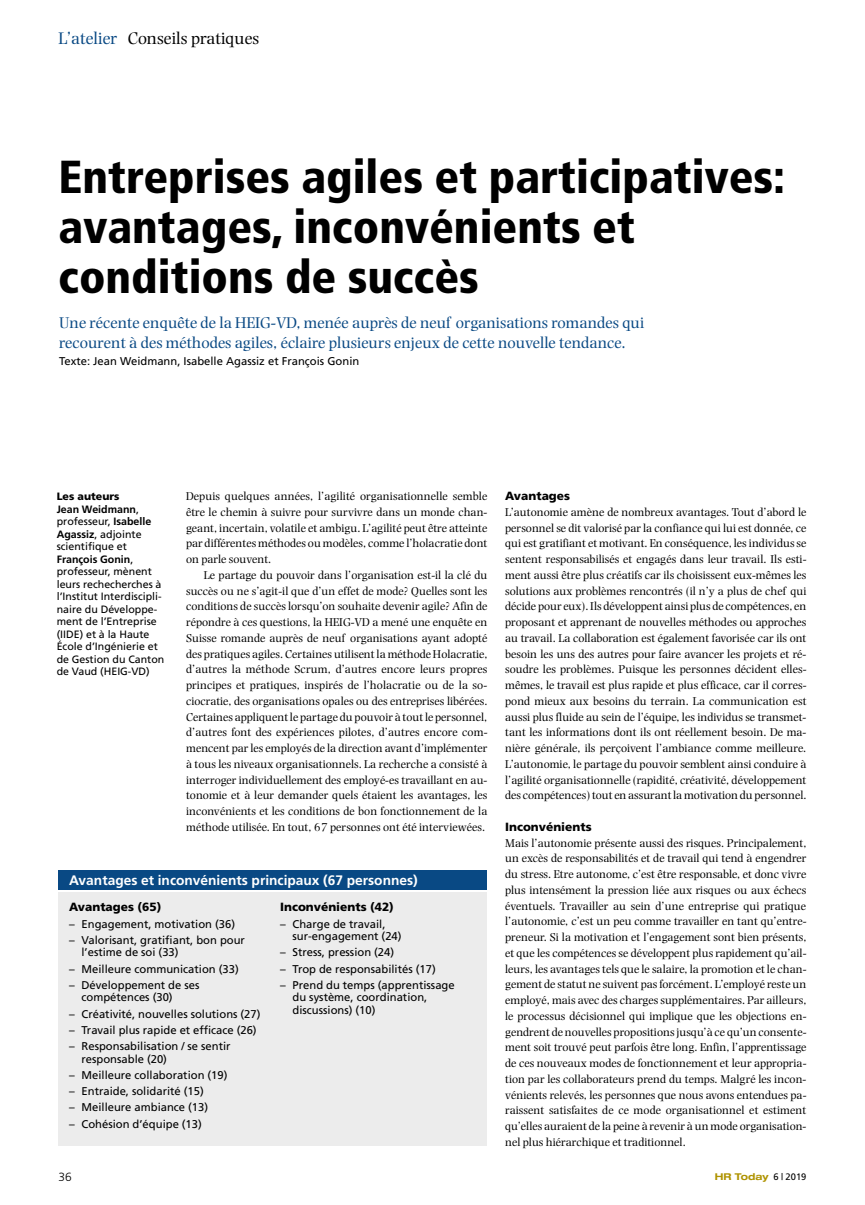
<style>
.page{position:relative;width:865px;height:1205px;background:#fff}
.page>*{position:absolute;margin:0;border:0;box-sizing:border-box;transform-origin:0 0}
.t1{font:900 condensed 46.25px/50px "Frutiger";color:#000}
.t2{font:17.5px "Photina";color:#000}
.t3{font:16.25px/20px "Photina";color:#094984}
.t4{font:700 13.75px "Frutiger";color:#fff}
.t5{font:11.88px/15.8px "Photina";color:#000;text-align:justify}
.t6{font:900 11.88px "Frutiger";color:#000}
.t7{font:300 11.88px "Frutiger";color:#000}
.t8{font:11.25px/12.5px "Frutiger";color:#000}
.t9{font:10.62px/12.5px "Frutiger";color:#000}
.t10{font:700 expanded 9.38px "Helvetica Neue LT";color:#af9300}
.s1{color:#094984}
.s2{font-weight:900}
.s3{font-weight:700}
.s4{font-family:"Frutiger";font-weight:400;font-stretch:normal;color:#000}
</style>
<div class="page">
<div style="left:58px;top:892px;width:429px;height:253px;background:#ececec"></div>
<div style="left:58px;top:870px;width:429px;height:20px;background:#094984"></div>
<h2 class="t2" style="left:58px;top:28px;width:202px"><span class="s1">L’atelier</span> Conseils pratiques</h2>
<h1 class="t1" style="left:58px;top:151px;width:728px">Entreprises agiles et participatives: avantages, inconvénients et conditions de succès</h1>
<h3 class="t3" style="left:59px;top:312px;width:587px">Une récente enquête de la HEIG-VD, menée auprès de neuf organisations romandes qui recourent à des méthodes agiles, éclaire plusieurs enjeux de cette nouvelle tendance.</h3>
<p class="t8" style="left:59px;top:355px;width:302px">Texte: Jean Weidmann, Isabelle Agassiz et François Gonin</p>
<p class="t9" style="left:57px;top:490px;width:109px"><span class="s2">Les auteurs<br></span><span class="s3">Jean Weidmann</span>, professeur, <span class="s3">Isabelle<br>Agassiz</span>, adjointe scientifique et<br><span class="s3">François Gonin</span>, professeur, mènent leurs rechecherches à l’Institut Interdiscipli&shy;naire du Développe&shy;ment de l’Entreprise (IIDE) et à la Haute<br>École d’Ingénierie et de Gestion du Canton de Vaud (HEIG-VD)</p>
<p class="t5" style="left:186px;top:488px;width:303px">Depuis quelques années, l’agilité organisationnelle semble être le chemin à suivre pour survivre dans un monde chan&shy;geant, incertain, volatile et ambigu. L’agilité peut être atteinte par différentes méthodes ou modèles, comme l’holacratie dont on parle souvent.</p>
<p class="t5" style="left:186px;top:567px;width:303px;text-indent:18px">Le partage du pouvoir dans l’organisation est-il la clé du succès ou ne s’agit-il que d’un effet de mode? Quelles sont les conditions de succès lorsqu’on souhaite devenir agile? Afin de répondre à ces questions, la HEIG-VD a mené une enquête en Suisse romande auprès de neuf organisations ayant adopté des pratiques agiles. Certaines utilisent la méthode Holacratie, d’autres la méthode Scrum, d’autres encore leurs propres principes et pratiques, inspirés de l’holacratie ou de la so&shy;ciocratie, des organisations opales ou des entreprises libérées.<br>Certaines appliquent le partage du pouvoir à tout le personnel, d’autres font des expériences pilotes, d’autres encore com&shy;mencent par les employés de la direction avant d’implémenter à tous les niveaux organisationnels. La recherche a consisté à interroger individuellement des employé-es travaillant en au&shy;tonomie et à leur demander quels étaient les avantages, les inconvénients et les conditions de bon fonctionnement de la méthode utilisée. En tout, 67 personnes ont été interviewées.</p>
<p class="t4" style="left:69px;top:872px;width:350px">Avantages et inconvénients principaux (67 personnes)</p>
<p class="t6" style="left:69px;top:900px;width:94px">Avantages (65)</p>
<p class="t8" style="left:69px;top:917px;width:167px">– Engagement, motivation (36)</p>
<p class="t8" style="left:81px;top:933px;width:165px;text-indent:-12px">– Valorisant, gratifiant, bon pour l’estime de soi (33)</p>
<p class="t8" style="left:69px;top:962px;width:171px">– Meilleure communication (33)</p>
<p class="t8" style="left:81px;top:978px;width:119px;text-indent:-12px">– Développement de ses compétences (30)</p>
<p class="t8" style="left:69px;top:1007px;width:193px">– Créativité, nouvelles solutions (27)</p>
<p class="t8" style="left:69px;top:1023px;width:189px">– Travail plus rapide et efficace (26)</p>
<p class="t8" style="left:81px;top:1040px;width:150px;text-indent:-12px">– Responsabilisation / se sentir responsable (20)</p>
<p class="t8" style="left:69px;top:1068px;width:160px">– Meilleure collaboration (19)</p>
<p class="t8" style="left:69px;top:1085px;width:136px">– Entraide, solidarité (15)</p>
<p class="t8" style="left:69px;top:1101px;width:140px">– Meilleure ambiance (13)</p>
<p class="t8" style="left:69px;top:1117px;width:134px">– Cohésion d’équipe (13)</p>
<p class="t6" style="left:280px;top:900px;width:115px">Inconvénients (42)</p>
<p class="t8" style="left:292px;top:917px;width:111px;text-indent:-12px">– Charge de travail, sur-engagement (24)</p>
<p class="t8" style="left:280px;top:946px;width:115px">– Stress, pression (24)</p>
<p class="t8" style="left:280px;top:962px;width:157px">– Trop de responsabilités (17)</p>
<p class="t8" style="left:292px;top:978px;width:164px;text-indent:-12px">– Prend du temps (apprentissage du système, coordination, discussions) (10)</p>
<p class="t6" style="left:505px;top:489px;width:66px">Avantages</p>
<p class="t5" style="left:505px;top:504px;width:303px">L’autonomie amène de nombreux avantages. Tout d’abord le personnel se dit valorisé par la confiance qui lui est donnée, ce qui est gratifiant et motivant. En conséquence, les individus se sentent responsabilisés et engagés dans leur travail. Ils esti&shy;ment aussi être plus créatifs car ils choisissent eux-mêmes les solutions aux problèmes rencontrés (il n’y a plus de chef qui décide pour eux). Ils développent ainsi plus de compétences, en proposant et apprenant de nouvelles méthodes ou approches au travail. La collaboration est également favorisée car ils ont besoin les uns des autres pour faire avancer les projets et ré&shy;soudre les problèmes. Puisque les personnes décident elles&shy;mêmes, le travail est plus rapide et plus efficace, car il corres&shy;pond mieux aux besoins du terrain. La communication est aussi plus fluide au sein de l’équipe, les individus se transmet&shy;tant les informations dont ils ont réellement besoin. De ma&shy;nière générale, ils perçoivent l’ambiance comme meilleure.<br>L’autonomie, le partage du pouvoir semblent ainsi conduire à l’agilité organisationnelle (rapidité, créativité, développement des compétences) tout en assurant la motivation du personnel.</p>
<p class="t6" style="left:505px;top:819px;width:88px">Inconvénients</p>
<p class="t5" style="left:505px;top:835px;width:303px">Mais l’autonomie présente aussi des risques. Principalement, un excès de responsabilités et de travail qui tend à engendrer du stress. Etre autonome, c’est être responsable, et donc vivre plus intensément la pression liée aux risques ou aux échecs éventuels. Travailler au sein d’une entreprise qui pratique l’autonomie, c’est un peu comme travailler en tant qu’entre&shy;preneur. Si la motivation et l’engagement sont bien présents, et que les compétences se développent plus rapidement qu’ail&shy;leurs, les avantages tels que le salaire, la promotion et le chan&shy;gement de statut ne suivent pas forcément. L’employé reste un employé, mais avec des charges supplémentaires. Par ailleurs, le processus décisionnel qui implique que les objections en&shy;gendrent de nouvelles propositions jusqu’à ce qu’un consente&shy;ment soit trouvé peut parfois être long. Enfin, l’apprentissage de ces nouveaux modes de fonctionnement et leur appropria&shy;tion par les collaborateurs prend du temps. Malgré les incon&shy;vénients relevés, les personnes que nous avons entendues pa&shy;raissent satisfaites de ce mode organisationnel et estiment qu’elles auraient de la peine à revenir à un mode organisation&shy;nel plus hiérarchique et traditionnel.</p>
<p class="t7" style="left:58px;top:1169px;width:15px">36</p>
<p class="t10" style="left:715px;top:1171px;width:93px">HR Today <span class="s4">6 | 2019</span></p>
</div>
